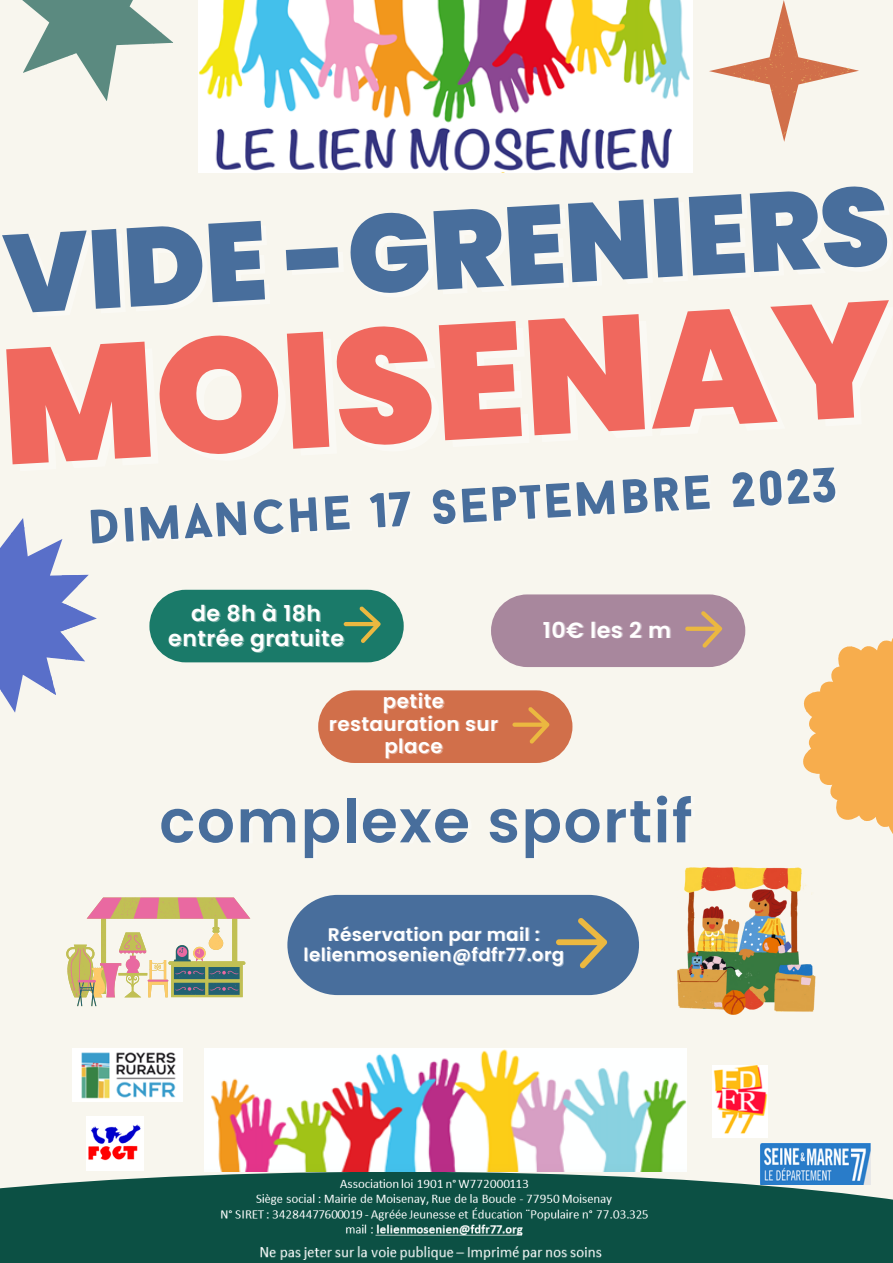
<style>
.page{position:relative;width:893px;height:1263px;background:#f8f6ee}
.page>*{position:absolute;margin:0;border:0;box-sizing:border-box;transform-origin:0 0}
.t1{font:900 162.68px "Poppins";color:#f0685e}
.t2{font:900 111px "Poppins";color:#486e9c}
.t3{font:600 59.62px "Poppins";letter-spacing:.025em;color:#486e9c}
.t4{font:900 48.6px "Baron Neue";color:#486e9c}
.t5{font:600 21.9px "Poppins";letter-spacing:.025em;color:#fff}
.t6{font:600 19.65px/22.6px "Poppins";letter-spacing:.025em;color:#fff;text-align:center}
.t7{font:600 18.15px/20.9px "Poppins";letter-spacing:.025em;color:#fff;text-align:center}
.s1{color:rgb(255 255 255/.4)}
</style>
<div class="page">
<div style="left:0;top:1172px;width:893px;height:91px;background:#0c5044"></div>
<svg style="left:709px;top:0;width:150px;height:142px"></svg>
<svg style="left:0;top:518px;width:97px;height:194px"></svg>
<svg style="left:22px;top:0;width:151px;height:101px"></svg>
<svg style="left:803px;top:638px;width:90px;height:196px"></svg>
<div style="left:149px;top:590px;width:255px;height:72px;background:#1a7a69;border-radius:36px"></div>
<svg style="left:344px;top:606px;width:36px;height:37px"></svg>
<div style="left:287px;top:895px;width:352px;height:100px;background:#486e9c;border-radius:50px"></div>
<svg style="left:556px;top:918px;width:51px;height:50px"></svg>
<div style="left:491px;top:594px;width:254px;height:73px;background:#a8879d;border-radius:36px"></div>
<svg style="left:685px;top:611px;width:37px;height:37px"></svg>
<div style="left:318px;top:690px;width:254px;height:73px;background:#d16f4a;border-radius:36px"></div>
<svg style="left:512px;top:707px;width:37px;height:36px"></svg>
<img style="left:198px;top:0;width:494px;height:172px">
<img style="left:205px;top:1048px;width:481px;height:123px">
<img style="left:155px;top:1172px;width:557px;height:64px">
<img style="left:260px;top:1246px;width:342px;height:14px">
<img style="left:86px;top:1117px;width:58px;height:54px">
<img style="left:73px;top:1048px;width:109px;height:54px">
<img style="left:712px;top:1066px;width:56px;height:72px">
<img style="left:761px;top:1144px;width:109px;height:41px">
<svg style="left:66px;top:897px;width:184px;height:109px"></svg>
<img style="left:677px;top:868px;width:138px;height:147px">
<p class="t2" style="left:0;top:196px;width:888px;rotate:-3deg">VIDE -GRENIERS</p>
<p class="t1" style="left:-5px;top:293px;width:893px;rotate:-3deg">MOISENAY</p>
<p class="t4" style="left:87px;top:506px;width:750px;rotate:-3deg">dimanche 17 septembre 2023</p>
<p class="t5" style="left:191px;top:598px;width:131px">de 8h à 18h</p>
<p class="t5" style="left:168px;top:623px;width:177px">entrée gratuite</p>
<p class="t5" style="left:543px;top:615px;width:130px">10€ les 2 m</p>
<p class="t6" style="left:329px;top:690px;width:171px">petite restauration sur <span class="s1">place</span></p>
<p class="t3" style="left:159px;top:780px;width:534px">complexe sportif</p>
<p class="t7" style="left:303px;top:924px;width:262px">Réservation par mail : lelienmosenien@fdfr77.org</p>
</div>
